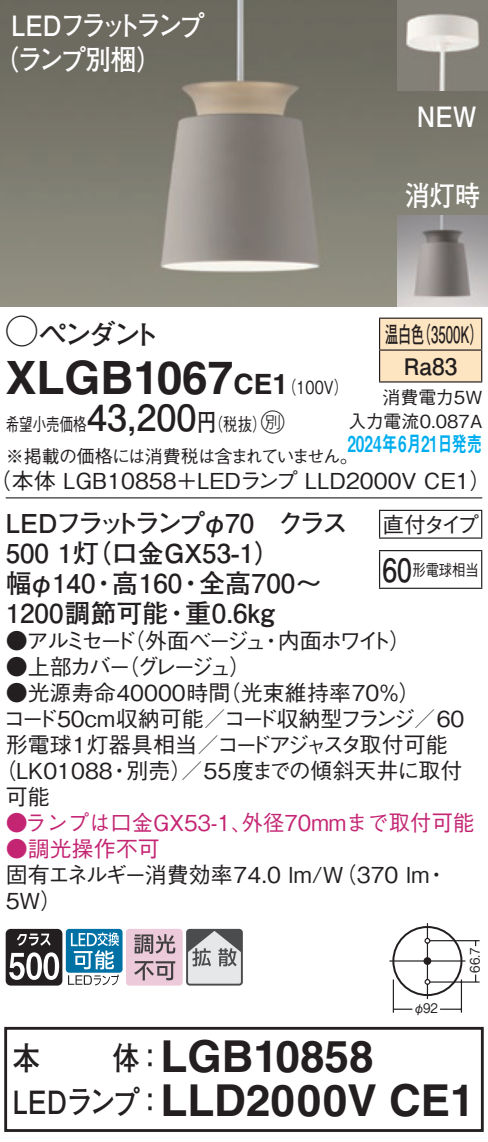
<style>
.page{position:relative;width:488px;height:1142px;background:#fff}
.page>*{position:absolute;margin:0;border:0;box-sizing:border-box;transform-origin:0 0}
.t1{font:700 46px "Helvetica LT Std";color:#231f20}
.t2{font:700 44px/44px "Helvetica LT Std";color:#231f20;text-align:center}
.t3{font:700 32px "Futo Go B101 Pro";color:#231f20;scale:.85 1}
.t4{font:700 28px/34px "Futo Go B101 Pro";letter-spacing:-.12em;color:#fff;scale:.9 1}
.t5{font:700 28px "Futo Go B101 Pro";letter-spacing:-.055em;color:#fff;scale:.9 1}
.t6{font:700 28px "Futo Go B101 Pro";letter-spacing:-.125em;color:#231f20}
.t7{font:700 26px/30px "Futo Go B101 Pro";color:#231f20}
.t8{font:700 22.8px/32px "Futo Go B101 Pro";color:#231f20;text-align:center;scale:.58 1}
.t9{font:500 22px/26px "Gothic BBB Pro";color:#231f20}
.t10{font:500 22px "Gothic BBB Pro";color:#c42573}
.t11{font:500 22px "Gothic BBB Pro";letter-spacing:-.02em;color:#231f20}
.t12{font:500 22px "Gothic BBB Pro";letter-spacing:-.15em;color:#231f20}
.t13{font:500 22px "Gothic BBB Pro";letter-spacing:-.12em;color:#231f20}
.t14{font:22px "Midashi Go Pro MB31";color:#00aeef;scale:.7 1}
.t15{font:500 18px/31.6px "Gothic BBB Pro";letter-spacing:-.035em;color:#231f20;scale:.75 1}
.t16{font:500 18px/24px "Gothic BBB Pro";color:#231f20;text-align:right}
.t17{font:500 16px "Gothic BBB Pro";color:#231f20;scale:.83 1}
.t18{font:500 13.2px "Gothic BBB Pro";color:#231f20;scale:.9 1}
.s1{font-family:"Ford Classification 1";font-weight:400;font-size:32px}
.s2{font-size:28px}
.s3{font-family:"Gothic BBB Pro";font-weight:500;font-size:18px}
.s4{font-family:"Futo Go B101 Pro";font-weight:700;font-size:36px}
.s5{font-family:"Futo Go B101 Pro";font-weight:700;font-size:24px}
.s6{font-family:"Ford Classification 1";font-weight:400;font-size:24px}
.s7{font-family:"Futo Go B101 Pro";font-weight:700;font-size:32px}
.s8{font-family:"Futo Go B101 Pro";font-size:32px}
</style>
<div class="page">
<img style="left:0;top:0;width:488px;height:306px">
<img style="left:397px;top:215px;width:91px;height:91px">
<img style="left:397px;top:0;width:91px;height:91px">
<div style="left:380px;top:319px;width:101px;height:62px;background:#fee5c1"></div>
<hr style="left:379px;top:317px;width:103px;height:2px;background:#231f20">
<hr style="left:379px;top:319px;width:1px;height:30px;background:#231f20">
<hr style="left:481px;top:319px;width:1px;height:30px;background:#231f20">
<hr style="left:379px;top:349px;width:103px;height:2px;background:#231f20">
<hr style="left:379px;top:351px;width:1px;height:30px;background:#231f20">
<hr style="left:481px;top:351px;width:1px;height:30px;background:#231f20">
<hr style="left:379px;top:381px;width:103px;height:2px;background:#231f20">
<hr style="left:6px;top:497px;width:476px;height:1px;background:#231f20">
<svg style="left:379px;top:511px;width:1px;height:26px"></svg>
<hr style="left:379px;top:510px;width:103px;height:1px;background:#231f20">
<svg style="left:481px;top:511px;width:1px;height:26px"></svg>
<hr style="left:379px;top:537px;width:103px;height:2px;background:#231f20">
<hr style="left:379px;top:551px;width:1px;height:37px;background:#231f20">
<hr style="left:379px;top:550px;width:103px;height:1px;background:#231f20">
<hr style="left:481px;top:551px;width:1px;height:37px;background:#231f20">
<hr style="left:379px;top:587px;width:103px;height:2px;background:#231f20">
<div style="left:392px;top:926px;width:70px;height:70px;border:2px solid #231f20;border-radius:50%"></div>
<hr style="left:389px;top:960px;width:76px;height:1px;background:#231f20">
<hr style="left:426px;top:943px;width:2px;height:36px;background:#231f20">
<svg style="left:424px;top:923px;width:6px;height:20px"></svg>
<svg style="left:424px;top:979px;width:6px;height:20px"></svg>
<div style="left:423px;top:957px;width:8px;height:8px;background:#231f20;border-radius:50%"></div>
<hr style="left:429px;top:940px;width:50px;height:1px;background:#231f20">
<hr style="left:429px;top:981px;width:50px;height:1px;background:#231f20">
<hr style="left:460px;top:979px;width:2px;height:33px;background:#231f20">
<hr style="left:392px;top:979px;width:2px;height:33px;background:#231f20">
<svg style="left:394px;top:1008px;width:18px;height:2px"></svg>
<hr style="left:440px;top:1008px;width:21px;height:2px;background:#231f20">
<svg style="left:6px;top:929px;width:56px;height:56px"></svg>
<div style="left:66px;top:929px;width:56px;height:43px;background:#0071a5;border-radius:3px"></div>
<svg style="left:68px;top:932px;width:51px;height:53px"></svg>
<svg style="left:126px;top:929px;width:114px;height:56px;background:#c2b3bb"></svg>
<div style="left:186px;top:929px;width:57px;height:56px;border:2px solid #4b4c4d;border-radius:3px"></div>
<div style="left:4px;top:1027px;width:479px;height:105px;border:3px solid #231f20"></div>
<p class="t4" style="left:-7px;top:5px;width:237px;text-indent:18px">LEDフラットランプ（ランプ別梱）</p>
<p class="t5" style="left:416px;top:94px;width:68px">NEW</p>
<p class="t5" style="left:404px;top:173px;width:86px">消灯時</p>
<p class="t6" style="left:6px;top:312px;width:156px"><span class="s1">A</span>ペンダント</p>
<h1 class="t1" style="left:6px;top:349px;width:344px">XLGB1067<span class="s2">CE1</span><span class="s3">（100V）</span></h1>
<p class="t15" style="left:6px;top:406px;width:471px">希望小売価格<span class="s4">43,200</span><span class="s5">円</span>（税抜）<span class="s6">C<br></span>※掲載の価格には消費税は含まれていません。</p>
<p class="t9" style="left:-10px;top:465px;width:503px">（本体 LGB10858＋LEDランプ LLD2000V CE1）</p>
<p class="t8" style="left:385px;top:315px;width:170px">温白色（3500K）<br>Ra83</p>
<p class="t16" style="left:348px;top:383px;width:135px">消費電力5W<br>入力電流0.087A</p>
<p class="t14" style="left:347px;top:426px;width:194px">2024年6月21日発売</p>
<p class="t7" style="left:6px;top:504px;width:344px">LEDフラットランプφ70 クラス<br>500 1灯（口金GX53-1）幅φ140・高160・全高700～<br>1200調節可能・重0.6kg</p>
<p class="t12" style="left:6px;top:623px;width:407px">●アルミセード（外面ベージュ・内面ホワイト）</p>
<p class="t13" style="left:6px;top:649px;width:247px">●上部カバー（グレージュ）</p>
<p class="t9" style="left:6px;top:677px;width:416px">●光源寿命40000時間（光束維持率70％）</p>
<p class="t11" style="left:3px;top:701px;width:462px">コード50cm収納可能／コード収納型フランジ／60</p>
<p class="t9" style="left:6px;top:729px;width:443px">形電球1灯器具相当／コードアジャスタ取付可能</p>
<p class="t9" style="left:-6px;top:755px;width:470px">（LK01088・別売）／55度までの傾斜天井に取付</p>
<p class="t9" style="left:6px;top:781px;width:45px">可能</p>
<p class="t10" style="left:6px;top:831px;width:155px">●調光操作不可</p>
<p class="t9" style="left:6px;top:859px;width:443px">固有エネルギー消費効率74.0 lm/W（370 lm・<br>5W）</p>
<p class="t9" style="left:382px;top:508px;width:98px">直付タイプ</p>
<p class="t17" style="left:382px;top:556px;width:118px"><span class="s7">60</span>形電球相当</p>
<p class="t10" style="left:6px;top:805px;width:470px">●ランプは口金GX53-1、外径70mmまで取付可能</p>
<p class="t18" style="left:413px;top:997px;width:29px">φ92</p>
<p class="t18" style="left:464px;top:972px;width:30px;rotate:-90deg">66.7</p>
<h2 class="t2" style="left:13px;top:1033px;width:463px"><span class="s8">体：</span>LGB10858<br><span class="s8">LEDランプ：</span>LLD2000V CE1</h2>
<h3 class="t3" style="left:13px;top:1032px;width:34px">本</h3>
</div>
